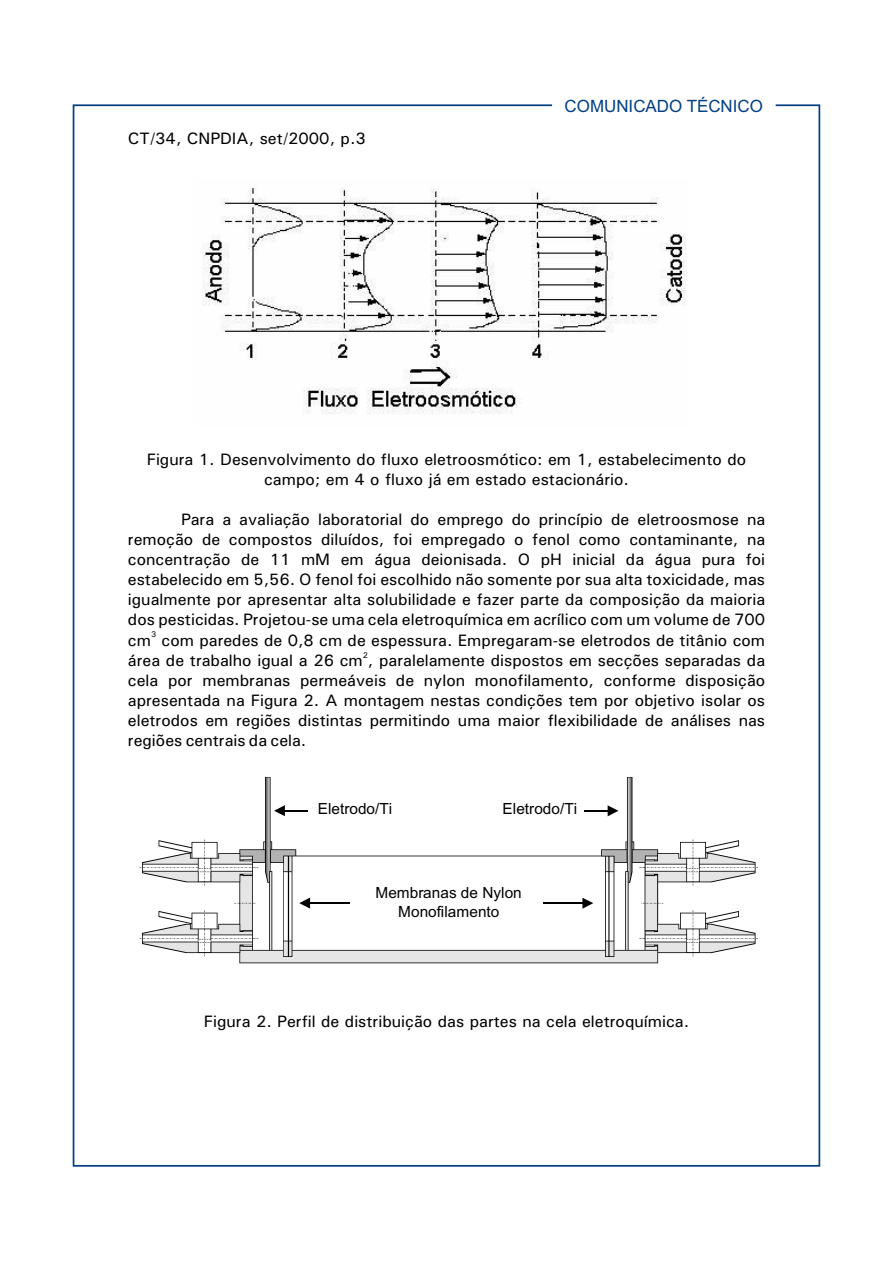
<style>
.page{position:relative;width:894px;height:1263px;background:#fff}
.page>*{position:absolute;margin:0;border:0;box-sizing:border-box;transform-origin:0 0}
.t1{font:16.95px "Arial";color:#034082}
.t2{font:16.5px/20.1px "Univers";color:#000;text-align:justify}
.t3{font:15.45px/18.6px "Arial";color:#000;text-align:center}
.t4{font:8.25px "Univers";color:#000}
</style>
<div class="page">
<img style="left:202px;top:188px;width:485px;height:227px">
<img style="left:140px;top:777px;width:618px;height:187px">
<hr style="left:310px;top:903px;width:40px;height:1px;background:#000">
<svg style="left:299px;top:898px;width:11px;height:11px"></svg>
<hr style="left:543px;top:903px;width:40px;height:1px;background:#000">
<svg style="left:582px;top:898px;width:11px;height:11px"></svg>
<svg style="left:274px;top:805px;width:34px;height:11px"></svg>
<svg style="left:585px;top:805px;width:33px;height:11px"></svg>
<p class="t2" style="left:128px;top:130px;width:239px">CT/34, CNPDIA, set/2000, p.3</p>
<p class="t1" style="left:565px;top:100px;width:200px">COMUNICADO TÉCNICO</p>
<p class="t2" style="left:147px;top:451px;width:601px;text-align:center">Figura 1. Desenvolvimento do fluxo eletroosmótico: em 1, estabelecimento do campo; em 4 o fluxo já em estado estacionário.</p>
<p class="t2" style="left:128px;top:511px;width:639px;text-indent:53px">Para a avaliação laboratorial do emprego do princípio de eletroosmose na remoção de compostos diluídos, foi empregado o fenol como contaminante, na concentração de 11 mM em água deionisada. O pH inicial da água pura foi estabelecido em 5,56. O fenol foi escolhido não somente por sua alta toxicidade, mas igualmente por apresentar alta solubilidade e fazer parte da composição da maioria dos pesticidas. Projetou-se uma cela eletroquímica em acrílico com um volume de 700</p>
<p class="t4" style="left:151px;top:632px;width:7px">3</p>
<p class="t2" style="left:128px;top:631px;width:639px">cm com paredes de 0,8 cm de espessura. Empregaram-se eletrodos de titânio com</p>
<p class="t4" style="left:363px;top:652px;width:7px">2</p>
<p class="t2" style="left:128px;top:652px;width:639px">área de trabalho igual a 26 cm , paralelamente dispostos em secções separadas da cela por membranas permeáveis de nylon monofilamento, conforme disposição apresentada na Figura 2. A montagem nestas condições tem por objetivo isolar os eletrodos em regiões distintas permitindo uma maior flexibilidade de análises nas regiões centrais da cela.</p>
<p class="t3" style="left:318px;top:801px;width:76px">Eletrodo/Ti</p>
<p class="t3" style="left:503px;top:801px;width:76px">Eletrodo/Ti</p>
<p class="t3" style="left:376px;top:885px;width:148px">Membranas de Nylon<br>Monofilamento</p>
<p class="t2" style="left:204px;top:1013px;width:487px">Figura 2. Perfil de distribuição das partes na cela eletroquímica.</p>
</div>
